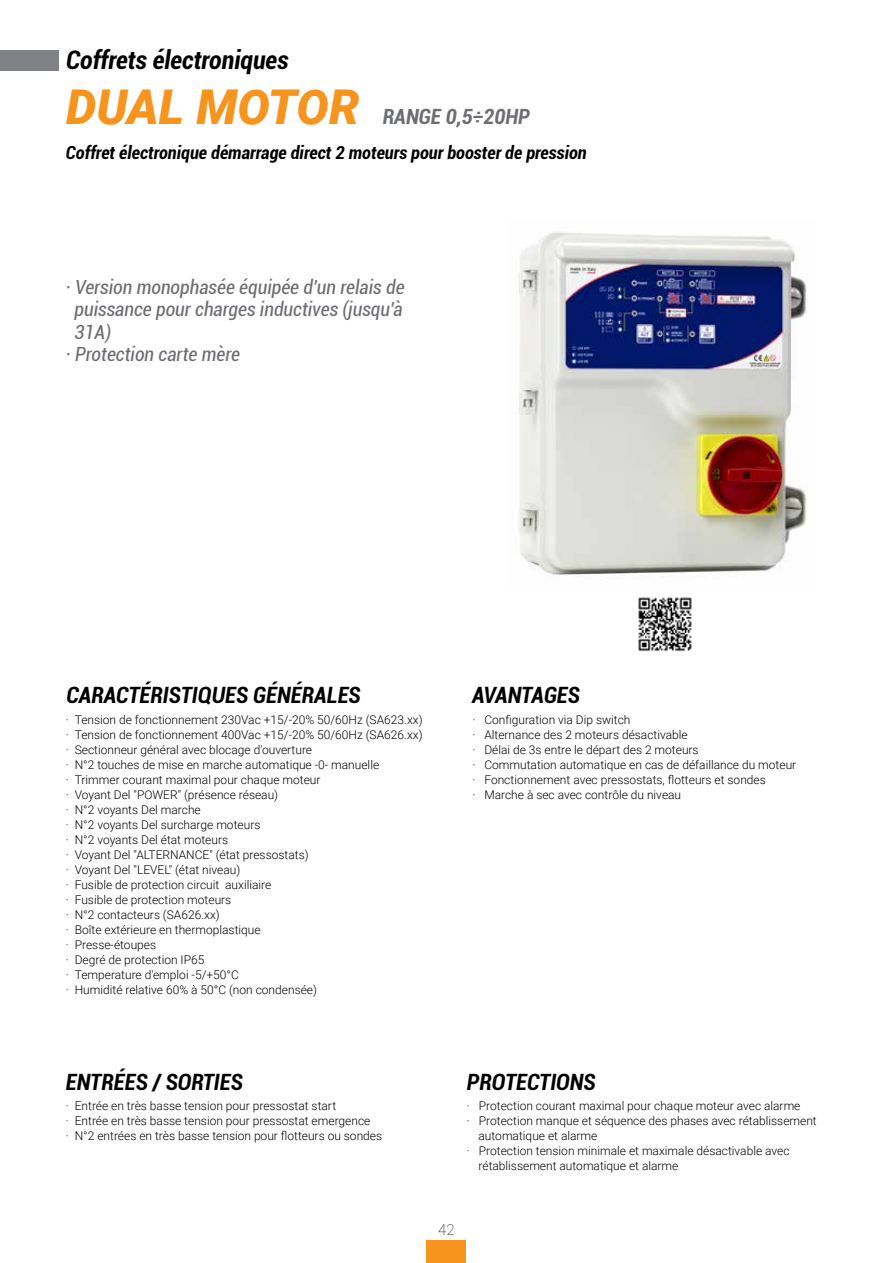
<style>
.page{position:relative;width:893px;height:1263px;background:#fff}
.page>*{position:absolute;margin:0;border:0;box-sizing:border-box;transform-origin:0 0}
.t1{font:italic 900 48px "Roboto";color:#f7941e}
.t2{font:italic 700 condensed 25.5px "Roboto";color:#000}
.t3{font:italic 700 condensed 22.5px "Roboto";color:#000}
.t4{font:italic 700 condensed 21px "Roboto";color:#6d6e71}
.t5{font:italic condensed 19.5px "Roboto";color:#6d6e71}
.t6{font:italic 700 condensed 18px "Roboto";color:#000}
.t7{font:100 15px "Roboto";color:#000}
.t8{font:300 12px/15px "Roboto";color:#000}
</style>
<div class="page">
<img style="left:518px;top:232px;width:289px;height:343px">
<img style="left:638px;top:597px;width:54px;height:55px">
<div style="left:427px;top:1240px;width:39px;height:23px;background:#f7941e"></div>
<div style="left:0;top:50px;width:59px;height:20px;background:#808285"></div>
<h2 class="t2" style="left:66px;top:42px;width:224px">Coffrets électroniques</h2>
<h1 class="t1" style="left:66px;top:74px;width:295px">DUAL MOTOR</h1>
<h3 class="t4" style="left:383px;top:102px;width:149px">RANGE 0,5÷20HP</h3>
<h3 class="t6" style="left:66px;top:140px;width:522px">Coffret électronique démarrage direct 2 moteurs pour booster de pression</h3>
<h3 class="t5" style="left:66px;top:273px;width:340px">· Version monophasée équipée d'un relais de</h3>
<h3 class="t5" style="left:74px;top:296px;width:330px">puissance pour charges inductives (jusqu'à</h3>
<h3 class="t5" style="left:74px;top:318px;width:38px">31A)</h3>
<h3 class="t5" style="left:66px;top:341px;width:176px">· Protection carte mère</h3>
<h3 class="t3" style="left:66px;top:679px;width:296px">CARACTÉRISTIQUES GÉNÉRALES</h3>
<h3 class="t3" style="left:472px;top:679px;width:109px">AVANTAGES</h3>
<p class="t8" style="left:66px;top:712px;width:358px">· Tension de fonctionnement 230Vac +15/-20% 50/60Hz (SA623.xx) · Tension de fonctionnement 400Vac +15/-20% 50/60Hz (SA626.xx) · Sectionneur général avec blocage d'ouverture<br>· N°2 touches de mise en marche automatique -0- manuelle<br>· Trimmer courant maximal pour chaque moteur<br>· Voyant Del "POWER" (présence réseau)<br>· N°2 voyants Del marche<br>· N°2 voyants Del surcharge moteurs<br>· N°2 voyants Del état moteurs<br>· Voyant Del "ALTERNANCE" (état pressostats)<br>· Voyant Del "LEVEL" (état niveau)<br>· Fusible de protection circuit auxiliaire<br>· Fusible de protection moteurs<br>· N°2 contacteurs (SA626.xx)<br>· Boîte extérieure en thermoplastique<br>· Presse-étoupes<br>· Degré de protection IP65<br>· Temperature d'emploi -5/+50°C<br>· Humidité relative 60% à 50°C (non condensée)</p>
<h3 class="t3" style="left:66px;top:1066px;width:178px">ENTRÉES / SORTIES</h3>
<p class="t8" style="left:472px;top:712px;width:325px">· Configuration via Dip switch<br>· Alternance des 2 moteurs désactivable<br>· Délai de 3s entre le départ des 2 moteurs<br>· Commutation automatique en cas de défaillance du moteur · Fonctionnement avec pressostats, flotteurs et sondes<br>· Marche à sec avec contrôle du niveau</p>
<h3 class="t3" style="left:467px;top:1066px;width:130px">PROTECTIONS</h3>
<p class="t8" style="left:66px;top:1097px;width:318px">· Entrée en très basse tension pour pressostat start<br>· Entrée en très basse tension pour pressostat emergence<br>· N°2 entrées en très basse tension pour flotteurs ou sondes</p>
<p class="t8" style="left:467px;top:1097px;width:335px">· Protection courant maximal pour chaque moteur avec alarme</p>
<p class="t8" style="left:467px;top:1112px;width:351px">· Protection manque et séquence des phases avec rétablissement</p>
<p class="t8" style="left:478px;top:1127px;width:120px">automatique et alarme</p>
<p class="t8" style="left:467px;top:1142px;width:324px">· Protection tension minimale et maximale désactivable avec</p>
<p class="t8" style="left:478px;top:1157px;width:201px">rétablissement automatique et alarme</p>
<p class="t7" style="left:438px;top:1219px;width:18px">42</p>
</div>
